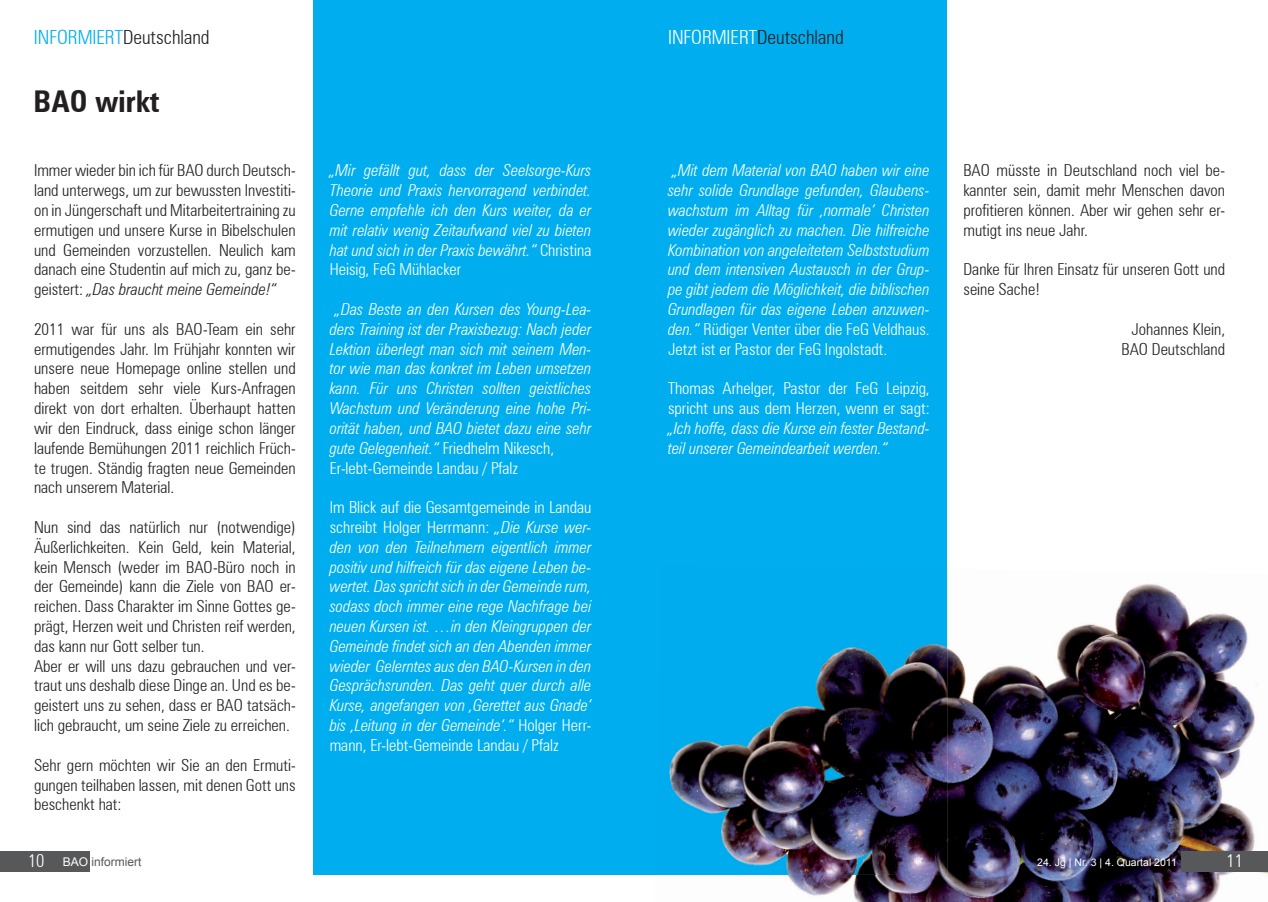
<style>
.page{position:relative;width:1268px;height:902px;background:#fff}
.page>*{position:absolute;margin:0;border:0;box-sizing:border-box;transform-origin:0 0}
.t1{font:700 condensed 30px "Zurich BT";color:#231f20}
.t2{font:300 condensed 19.5px "Zurich BT";color:#231f20}
.t3{font:300 condensed 18px "Zurich BT";color:#fff}
.t4{font:italic 300 condensed 16.5px/19.8px "Zurich BT";color:#fff;text-align:justify}
.t5{font:300 condensed 16.5px/19.8px "Zurich BT";color:#231f20;text-align:justify}
.t6{font:300 condensed 16.5px/19.8px "Zurich BT";color:#fff}
.t7{font:12px "Arial";color:#57585a}
.t8{font:12px "Arial";color:#fff}
.t9{font:10.5px "Arial";color:#fff}
.s1{color:#00aeef}
.s2{font-style:italic}
.s3{font-family:"Zurich BT";font-weight:300;font-stretch:condensed;font-size:18px;color:#fff}
.s4{color:#fff}
.s5{font-family:"Zurich BT";font-weight:300;font-stretch:condensed;font-size:18px}
.s6{font-style:normal}
</style>
<div class="page">
<div style="left:313px;top:0;width:633px;height:874px;background:#00aeef"></div>
<img style="left:911px;top:569px;width:356px;height:332px">
<img style="left:655px;top:874px;width:256px;height:27px">
<img style="left:669px;top:569px;width:277px;height:305px">
<div style="left:0;top:850px;width:90px;height:21px;background:#57585a"></div>
<div style="left:1180px;top:851px;width:87px;height:20px;background:#57585a"></div>
<p class="t2" style="left:34px;top:25px;width:177px"><span class="s1">INFORMIERT</span>Deutschland</p>
<h1 class="t1" style="left:34px;top:83px;width:127px">BAO wirkt</h1>
<p class="t5" style="left:34px;top:160px;width:263px">Immer wieder bin ich für BAO durch Deutsch&shy;land unterwegs, um zur bewussten Investiti&shy;on in Jüngerschaft und Mitarbeitertraining zu ermutigen und unsere Kurse in Bibelschulen und Gemeinden vorzustellen. Neulich kam danach eine Studentin auf mich zu, ganz be&shy;geistert: <span class="s2">„Das braucht meine Gemeinde!“</span></p>
<p class="t5" style="left:34px;top:319px;width:263px">2011 war für uns als BAO-Team ein sehr ermutigendes Jahr. Im Frühjahr konnten wir unsere neue Homepage online stellen und haben seitdem sehr viele Kurs-Anfragen direkt von dort erhalten. Überhaupt hatten wir den Eindruck, dass einige schon länger laufende Bemühungen 2011 reichlich Früch&shy;te trugen. Ständig fragten neue Gemeinden nach unserem Material.</p>
<p class="t5" style="left:34px;top:517px;width:263px;text-align:left">Nun sind das natürlich nur (notwendige)<br>Äußerlichkeiten. Kein Geld, kein Material, kein Mensch (weder im BAO-Büro noch in der Gemeinde) kann die Ziele von BAO er&shy;reichen. Dass Charakter im Sinne Gottes ge&shy;prägt, Herzen weit und Christen reif werden, das kann nur Gott selber tun.<br>Aber er will uns dazu gebrauchen und ver&shy;traut uns deshalb diese Dinge an. Und es be&shy;geistert uns zu sehen, dass er BAO tatsäch&shy;lich gebraucht, um seine Ziele zu erreichen.</p>
<p class="t5" style="left:34px;top:754px;width:263px">Sehr gern möchten wir Sie an den Ermuti&shy;gungen teilhaben lassen, mit denen Gott uns beschenkt hat:</p>
<p class="t7" style="left:28px;top:853px;width:115px"><span class="s3">10</span> <span class="s4">BAO</span> informiert</p>
<p class="t8" style="left:22px;top:862px;width:61px"><span class="s5">12</span> BAO</p>
<p class="t4" style="left:330px;top:160px;width:263px">„Mir gefällt gut, dass der Seelsorge-Kurs Theorie und Praxis hervorragend verbindet.<br>Gerne empfehle ich den Kurs weiter, da er mit relativ wenig Zeitaufwand viel zu bieten hat und sich in der Praxis bewährt.“ <span class="s6">Christina Heisig, FeG Mühlacker</span></p>
<p class="t4" style="left:330px;top:299px;width:263px;text-align:left;text-indent:5px">„Das Beste an den Kursen des Young-Lea&shy;ders Training ist der Praxisbezug: Nach jeder Lektion überlegt man sich mit seinem Men&shy;tor wie man das konkret im Leben umsetzen kann. Für uns Christen sollten geistliches Wachstum und Veränderung eine hohe Pri&shy;orität haben, und BAO bietet dazu eine sehr gute Gelegenheit.“ <span class="s6">Friedhelm Nikesch, Er-lebt-Gemeinde Landau / Pfalz</span></p>
<p class="t4" style="left:330px;top:497px;width:263px"><span class="s6">Im Blick auf die Gesamtgemeinde in Landau schreibt Holger Herrmann:</span> „Die Kurse wer&shy;den von den Teilnehmern eigentlich immer positiv und hilfreich für das eigene Leben be&shy;wertet. Das spricht sich in der Gemeinde rum, sodass doch immer eine rege Nachfrage bei neuen Kursen ist. …in den Kleingruppen der Gemeinde findet sich an den Abenden immer wieder Gelerntes aus den BAO-Kursen in den Gesprächsrunden. Das geht quer durch alle Kurse, angefangen von ‚Gerettet aus Gnade‘ bis ‚Leitung in der Gemeinde‘.“ <span class="s6">Holger Herr&shy;mann, Er-lebt-Gemeinde Landau / Pfalz</span></p>
<p class="t2" style="left:668px;top:25px;width:177px"><span class="s4">INFORMIERT</span>Deutschland</p>
<p class="t4" style="left:668px;top:160px;width:263px">„Mit dem Material von BAO haben wir eine sehr solide Grundlage gefunden, Glaubens&shy;wachstum im Alltag für ‚normale‘ Christen wieder zugänglich zu machen. Die hilfreiche Kombination von angeleitetem Selbststudium und dem intensiven Austausch in der Grup&shy;pe gibt jedem die Möglichkeit, die biblischen Grundlagen für das eigene Leben anzuwen&shy;den.“ <span class="s6">Rüdiger Venter über die FeG Veldhaus.<br>Jetzt ist er Pastor der FeG Ingolstadt.</span></p>
<p class="t6" style="left:668px;top:378px;width:263px">Thomas Arhelger, Pastor der FeG Leipzig, spricht uns aus dem Herzen, wenn er sagt:</p>
<p class="t4" style="left:668px;top:418px;width:263px">„Ich hoffe, dass die Kurse ein fester Bestand&shy;teil unserer Gemeindearbeit werden.“</p>
<p class="t5" style="left:963px;top:160px;width:263px">BAO müsste in Deutschland noch viel be&shy;kannter sein, damit mehr Menschen davon profitieren können. Aber wir gehen sehr er&shy;mutigt ins neue Jahr.</p>
<p class="t5" style="left:963px;top:259px;width:263px">Danke für Ihren Einsatz für unseren Gott und seine Sache!</p>
<p class="t5" style="left:1121px;top:319px;width:105px;text-align:right">Johannes Klein,<br>BAO Deutschland</p>
<p class="t9" style="left:1036px;top:855px;width:141px">24. Jg | Nr. 3 | 4. Quartal 2011</p>
<p class="t3" style="left:1226px;top:849px;width:18px">11</p>
</div>
